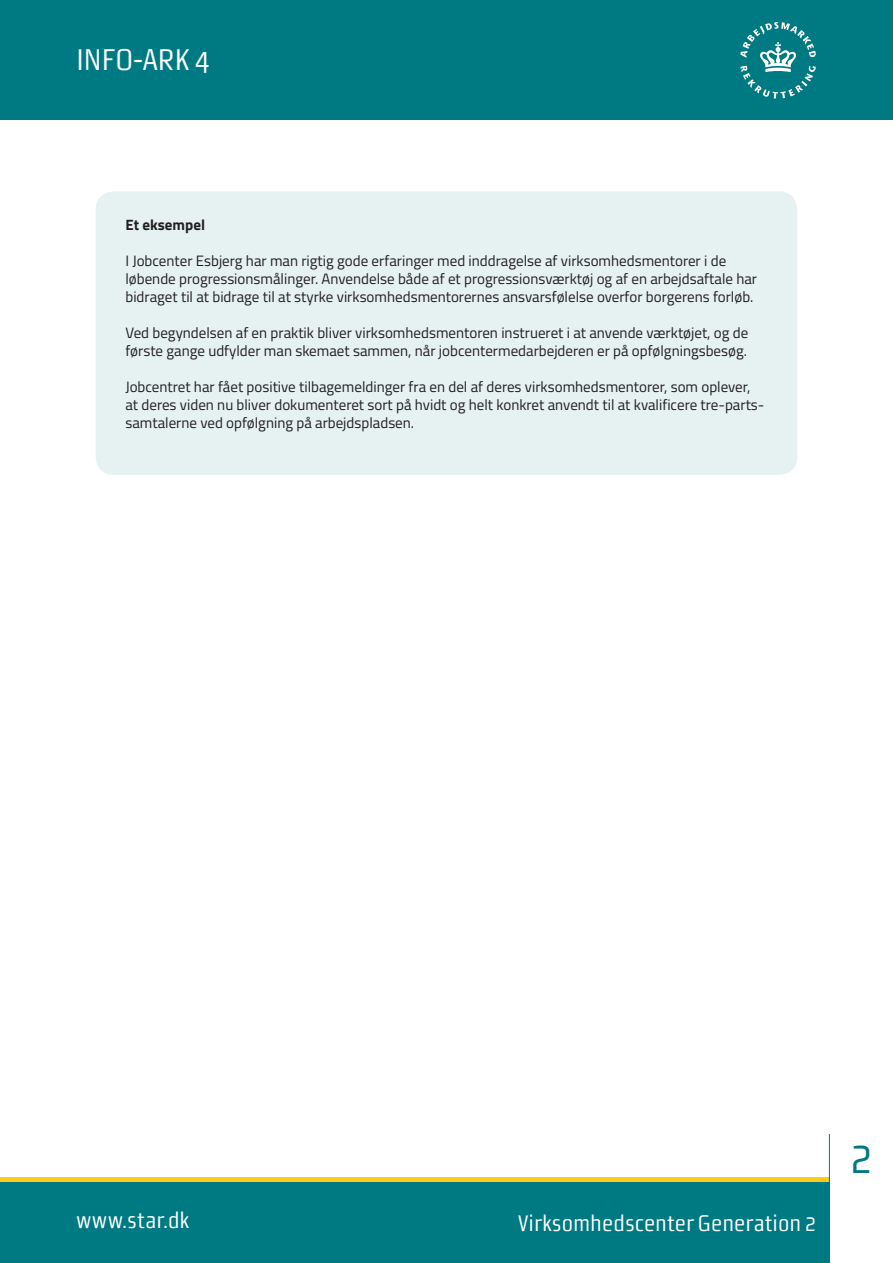
<style>
.page{position:relative;width:893px;height:1263px;background:#fff}
.page>*{position:absolute;margin:0;border:0;box-sizing:border-box;transform-origin:0 0}
.t1{font:45px "Morgan Sans Cond Regular Office";color:#007a82}
.t2{font:30px "Morgan Sans Cond Regular Office";color:#fff}
.t3{font:22.5px "Morgan Sans Cond Regular Office";color:#fff}
.t4{font:15px/18px "Titillium Web";color:#231f20}
.t5{font:700 15px "Titillium Web";color:#231f20}
</style>
<div class="page">
<div style="left:0;top:1178px;width:829px;height:37px;background:#fecb18"></div>
<div style="left:0;top:1182px;width:829px;height:81px;background:#007a82"></div>
<hr style="left:829px;top:1134px;width:1px;height:129px;background:#007a82">
<div style="left:96px;top:191px;width:701px;height:284px;background:#e6f1f2;border-radius:18px"></div>
<div style="left:0;top:1px;width:893px;height:119px;background:#007a82"></div>
<svg style="left:740px;top:22px;width:76px;height:77px"></svg>
<h2 class="t2" style="left:76px;top:42px;width:135px">INFO-ARK 4</h2>
<p class="t5" style="left:125px;top:213px;width:81px">Et eksempel</p>
<p class="t4" style="left:125px;top:251px;width:633px">I Jobcenter Esbjerg har man rigtig gode erfaringer med inddragelse af virksomhedsmentorer i de løbende progressionsmålinger. Anvendelse både af et progressionsværktøj og af en arbejdsaftale har bidraget til at bidrage til at styrke virksomhedsmentorernes ansvarsfølelse overfor borgerens forløb.</p>
<p class="t4" style="left:125px;top:323px;width:624px">Ved begyndelsen af en praktik bliver virksomhedsmentoren instrueret i at anvende værktøjet, og de første gange udfylder man skemaet sammen, når jobcentermedarbejderen er på opfølgningsbesøg.</p>
<p class="t4" style="left:125px;top:377px;width:640px">Jobcentret har fået positive tilbagemeldinger fra en del af deres virksomhedsmentorer, som oplever, at deres viden nu bliver dokumenteret sort på hvidt og helt konkret anvendt til at kvalificere tre-parts&shy;samtalerne ved opfølgning på arbejdspladsen.</p>
<h3 class="t3" style="left:77px;top:1207px;width:114px">www.star.dk</h3>
<h3 class="t3" style="left:518px;top:1210px;width:300px">Virksomhedscenter Generation 2</h3>
<h1 class="t1" style="left:850px;top:1132px;width:25px">2</h1>
</div>
